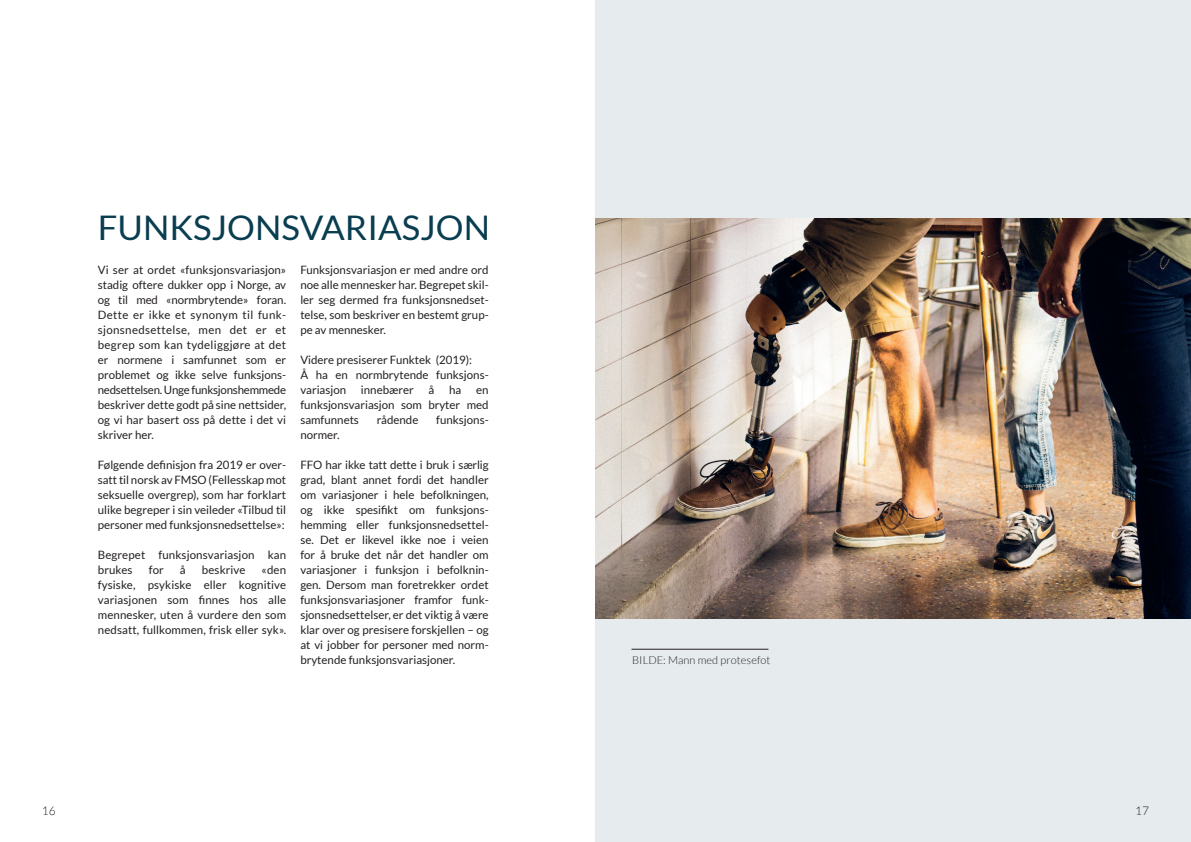
<style>
.page{position:relative;width:1191px;height:842px;background:#fff}
.page>*{position:absolute;margin:0;border:0;box-sizing:border-box;transform-origin:0 0}
.t1{font:33.9px "Lato";color:#093d50}
.t2{font:300 12px "Lato";color:#231f20}
.t3{font:11.5px/15px "Lato";color:#231f20;text-align:justify}
.t4{font:300 11px "Lato";letter-spacing:.005em;color:#231f20}
</style>
<div class="page">
<div style="left:595px;top:0;width:596px;height:842px;background:#e6ebed"></div>
<img style="left:595px;top:219px;width:596px;height:399px">
<hr style="left:631px;top:649px;width:137px;height:1px;background:#231f20">
<h1 class="t1" style="left:98px;top:208px;width:394px">FUNKSJONSVARIASJON</h1>
<p class="t3" style="left:98px;top:263px;width:190px">Vi ser at ordet «funksjonsvariasjon» stadig oftere dukker opp i Norge, av og til med «normbrytende» foran.<br>Dette er ikke et synonym til funk&shy;sjonsnedsettelse, men det er et begrep som kan tydeliggjøre at det er normene i samfunnet som er problemet og ikke selve funksjons&shy;nedsettelsen. Unge funksjonshemmede beskriver dette godt på sine nettsider, og vi har basert oss på dette i det vi skriver her.</p>
<p class="t3" style="left:98px;top:458px;width:190px">Følgende definisjon fra 2019 er over&shy;satt til norsk av FMSO (Fellesskap mot seksuelle overgrep), som har forklart ulike begreper i sin veileder «Tilbud til personer med funksjonsnedsettelse»:</p>
<p class="t3" style="left:98px;top:548px;width:190px">Begrepet funksjonsvariasjon kan brukes</p>
<p class="t3" style="left:149px;top:563px;width:17px">for</p>
<p class="t3" style="left:180px;top:563px;width:7px">å</p>
<p class="t3" style="left:202px;top:563px;width:45px">beskrive</p>
<p class="t3" style="left:98px;top:563px;width:190px;text-indent:164px">«den fysiske, psykiske eller kognitive variasjonen som finnes hos alle mennesker, uten å vurdere den som nedsatt, fullkommen, frisk eller syk».</p>
<p class="t3" style="left:300px;top:262px;width:190px">Funksjonsvariasjon er med andre ord noe alle mennesker har. Begrepet skil&shy;ler seg dermed fra funksjonsnedset&shy;telse, som beskriver en bestemt grup&shy;pe av mennesker.</p>
<p class="t3" style="left:300px;top:352px;width:190px;text-align:left">Videre presiserer Funktek (2019):<br>Å ha en normbrytende funksjons&shy;variasjon</p>
<p class="t3" style="left:361px;top:382px;width:54px">innebærer</p>
<p class="t3" style="left:428px;top:382px;width:7px">å</p>
<p class="t3" style="left:449px;top:382px;width:14px">ha</p>
<p class="t3" style="left:300px;top:382px;width:190px;text-indent:176px">en funksjonsvariasjon som bryter med samfunnets</p>
<p class="t3" style="left:377px;top:412px;width:43px">rådende</p>
<p class="t3" style="left:436px;top:412px;width:54px">funksjons-</p>
<p class="t3" style="left:300px;top:427px;width:41px">normer.</p>
<p class="t3" style="left:300px;top:457px;width:190px">FFO har ikke tatt dette i bruk i særlig grad, blant annet fordi det handler om variasjoner i hele befolkningen, og ikke spesifikt om funksjons&shy;hemming eller funksjonsnedsettel&shy;se. Det er likevel ikke noe i veien for å bruke det når det handler om variasjoner i funksjon i befolknin&shy;gen. Dersom man foretrekker ordet funksjonsvariasjoner framfor funk&shy;sjonsnedsettelser, er det viktig å være klar over og presisere forskjellen – og at vi jobber for personer med norm&shy;brytende funksjonsvariasjoner.</p>
<p class="t4" style="left:632px;top:654px;width:140px">BILDE: Mann med protesefot</p>
<p class="t2" style="left:42px;top:804px;width:15px">16</p>
<p class="t2" style="left:1135px;top:804px;width:15px">17</p>
</div>
